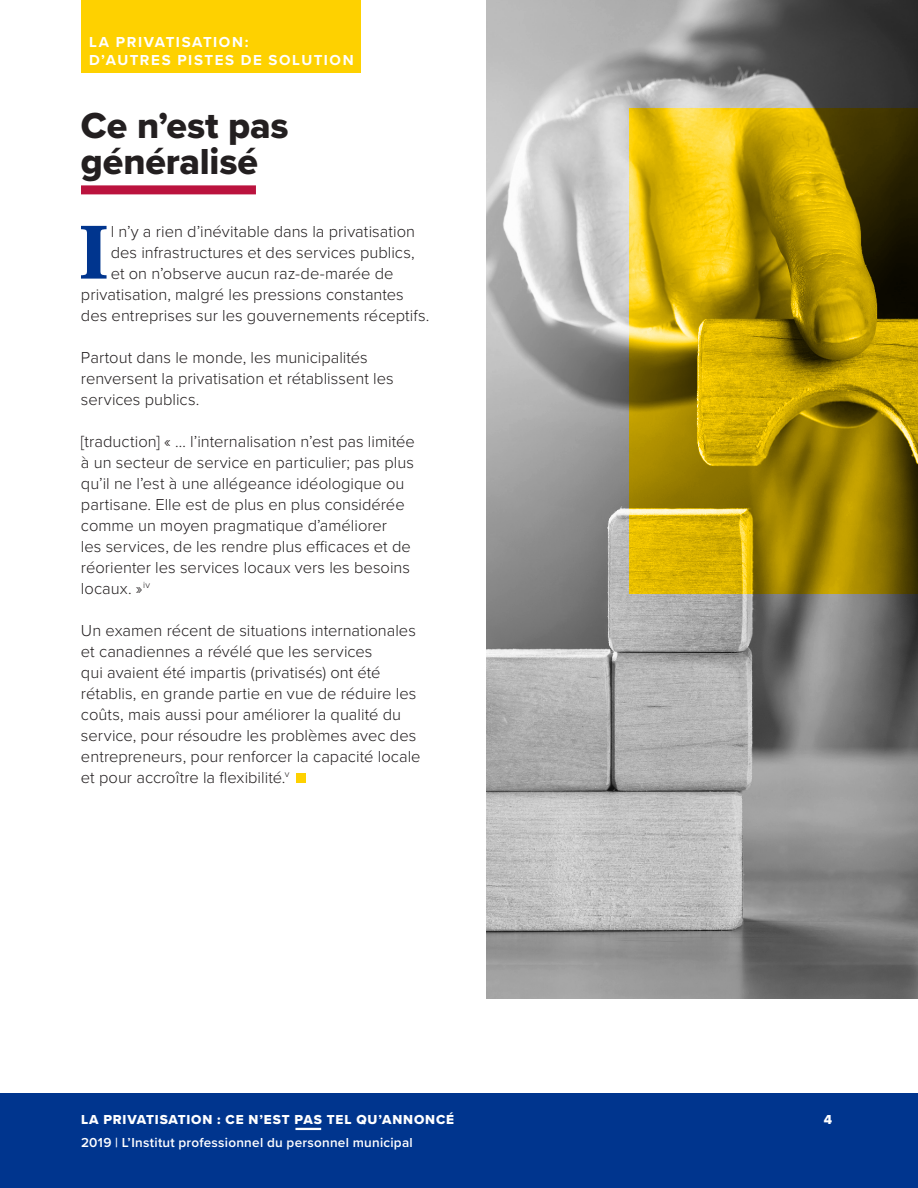
<style>
.page{position:relative;width:918px;height:1188px;background:#fff}
.page>*{position:absolute;margin:0;border:0;box-sizing:border-box;transform-origin:0 0}
.t1{font:81.15px "Utopia Std Bold Capt";color:#00358e}
.t2{font:37.5px/36px "Proxima Nova Extrabld";letter-spacing:-.005em;color:#231f20}
.t3{font:300 16.5px/21px "Proxima Nova";color:#231f20}
.t4{font:700 15px/18px "Proxima Nova";letter-spacing:.105em;color:#fff}
.t5{font:600 13.5px "Proxima Nova";letter-spacing:.02em;color:#fff}
.t6{font:13.5px "Proxima Nova Extrabld";letter-spacing:.06em;color:#fff}
</style>
<div class="page">
<div style="left:0;top:1094px;width:918px;height:94px;background:#00358e"></div>
<div style="left:81px;top:0;width:280px;height:72px;background:#fed100"></div>
<hr style="left:295px;top:1128px;width:26px;height:2px;background:#fff">
<div style="left:81px;top:185px;width:175px;height:9px;background:#bb133e"></div>
<div style="left:296px;top:773px;width:10px;height:10px;background:#fed100"></div>
<img style="left:486px;top:0;width:432px;height:999px">
<svg style="left:630px;top:108px;width:288px;height:486px;background:#ab8e05"></svg>
<p class="t4" style="left:89px;top:32px;width:266px">LA PRIVATISATION:<br>D’AUTRES PISTES DE SOLUTION</p>
<p class="t2" style="left:81px;top:107px;width:209px">Ce n’est pas généralisé</p>
<p class="t1" style="left:78px;top:205px;width:32px">I</p>
<p class="t3" style="left:111px;top:220px;width:306px">l n’y a rien d’inévitable dans la privatisation</p>
<p class="t3" style="left:111px;top:241px;width:305px">des infrastructures et des services publics,</p>
<p class="t3" style="left:111px;top:262px;width:284px">et on n’observe aucun raz-de-marée de</p>
<p class="t3" style="left:81px;top:283px;width:324px">privatisation, malgré les pressions constantes</p>
<p class="t3" style="left:81px;top:304px;width:350px">des entreprises sur les gouvernements réceptifs.</p>
<p class="t3" style="left:81px;top:346px;width:314px">Partout dans le monde, les municipalités renversent la privatisation et rétablissent les services publics.</p>
<p class="t3" style="left:81px;top:430px;width:335px">[traduction] « … l’internalisation n’est pas limitée à un secteur de service en particulier; pas plus qu’il ne l’est à une allégeance idéologique ou partisane. Elle est de plus en plus considérée comme un moyen pragmatique d’améliorer<br>les services, de les rendre plus efficaces et de réorienter les services locaux vers les besoins locaux. »<sup>iv</sup></p>
<p class="t3" style="left:81px;top:619px;width:341px">Un examen récent de situations internationales et canadiennes a révélé que les services<br>qui avaient été impartis (privatisés) ont été rétablis, en grande partie en vue de réduire les coûts, mais aussi pour améliorer la qualité du service, pour résoudre les problèmes avec des entrepreneurs, pour renforcer la capacité locale et pour accroître la flexibilité.<sup>v</sup></p>
<p class="t6" style="left:81px;top:1110px;width:375px">LA PRIVATISATION : CE N’EST PAS TEL QU’ANNONCÉ</p>
<p class="t5" style="left:81px;top:1132px;width:333px">2019 | L’Institut professionnel du personnel municipal</p>
<p class="t6" style="left:824px;top:1110px;width:10px">4</p>
</div>
